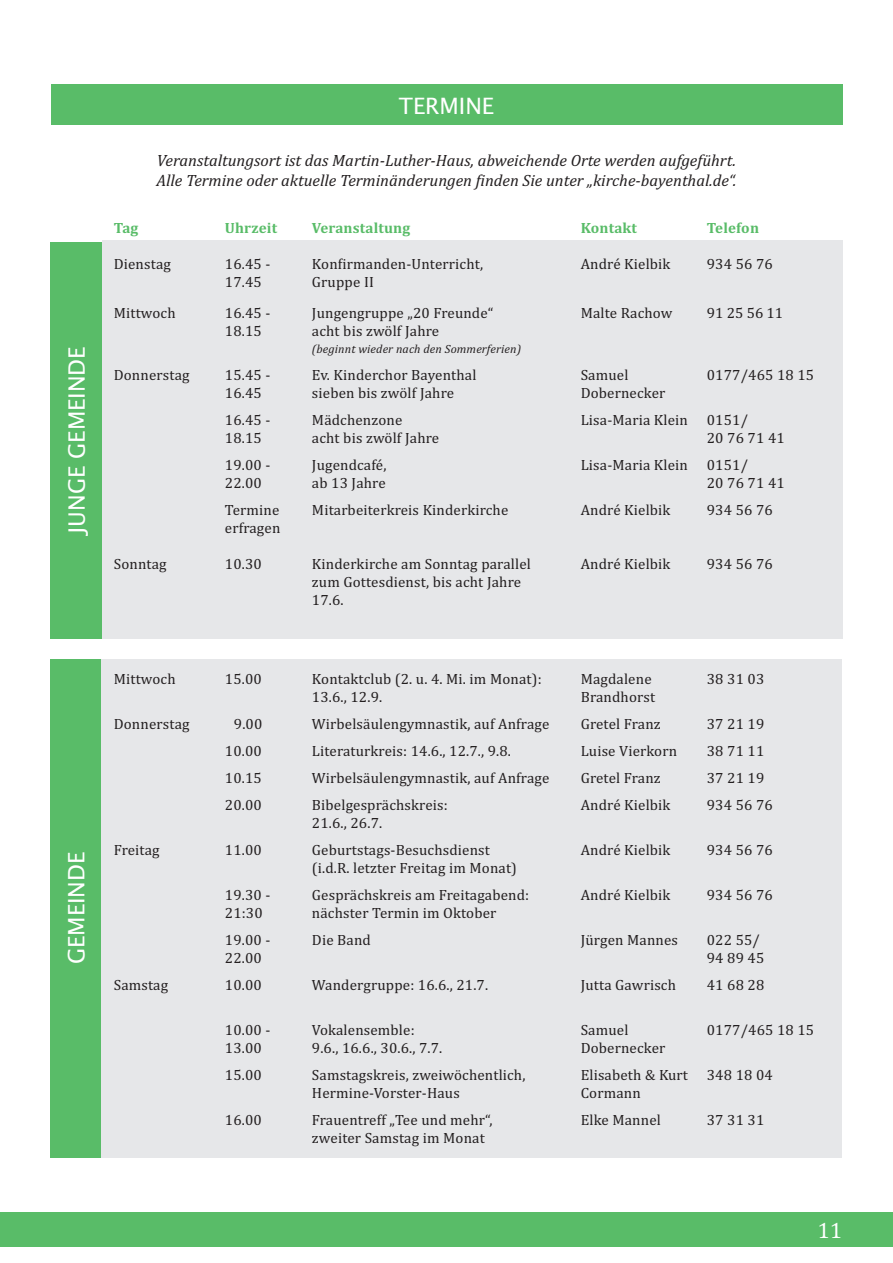
<style>
.page{position:relative;width:893px;height:1263px;background:#fff}
.page>*{position:absolute;margin:0;border:0;box-sizing:border-box;transform-origin:0 0}
.t1{font:22.5px "Lucida Sans";color:#fff}
.t2{font:22.5px "Cambria";color:#fff}
.t3{font:italic 16.5px/19.8px "Cambria";color:#231f20}
.t4{font:15px/18px "Cambria";letter-spacing:.01em;color:#231f20}
.t5{font:700 15px "Cambria";letter-spacing:.01em;color:#59bc68}
.t6{font:italic 12px "Cambria";letter-spacing:.01em;color:#231f20}
</style>
<div class="page">
<div style="left:0;top:1211px;width:892px;height:34px;background:#59bc68"></div>
<div style="left:51px;top:241px;width:51px;height:397px;background:#59bc68"></div>
<div style="left:102px;top:240px;width:739px;height:398px;background:#e6e7e9"></div>
<div style="left:50px;top:659px;width:51px;height:497px;background:#59bc68"></div>
<div style="left:101px;top:659px;width:740px;height:497px;background:#e6e7e9"></div>
<div style="left:51px;top:85px;width:791px;height:40px;background:#59bc68"></div>
<h1 class="t1" style="left:64px;top:533px;width:188px;rotate:-90deg">JUNGE GEMEINDE</h1>
<h1 class="t1" style="left:398px;top:93px;width:97px">TERMINE</h1>
<p class="t3" style="left:156px;top:150px;width:581px">Veranstaltungsort ist das Martin-Luther-Haus, abweichende Orte werden aufgeführt.<br>Alle Termine oder aktuelle Terminänderungen finden Sie unter „kirche-bayenthal.de“.</p>
<p class="t5" style="left:114px;top:217px;width:26px">Tag</p>
<p class="t5" style="left:225px;top:217px;width:54px">Uhrzeit</p>
<p class="t5" style="left:312px;top:217px;width:100px">Veranstaltung</p>
<p class="t5" style="left:580px;top:217px;width:58px">Kontakt</p>
<p class="t5" style="left:706px;top:217px;width:54px">Telefon</p>
<p class="t4" style="left:114px;top:255px;width:59px">Dienstag</p>
<p class="t4" style="left:225px;top:255px;width:47px">16.45 -</p>
<p class="t4" style="left:312px;top:255px;width:173px">Konfirmanden-Unterricht,</p>
<p class="t4" style="left:580px;top:255px;width:91px">André Kielbik</p>
<p class="t4" style="left:706px;top:255px;width:67px">934 56 76</p>
<p class="t4" style="left:225px;top:273px;width:38px">17.45</p>
<p class="t4" style="left:312px;top:273px;width:63px">Gruppe II</p>
<p class="t4" style="left:114px;top:304px;width:63px">Mittwoch</p>
<p class="t4" style="left:225px;top:304px;width:47px">16.45 -</p>
<p class="t4" style="left:312px;top:304px;width:183px">Jungengruppe „20 Freunde“</p>
<p class="t4" style="left:580px;top:304px;width:93px">Malte Rachow</p>
<p class="t4" style="left:706px;top:304px;width:78px">91 25 56 11</p>
<p class="t4" style="left:225px;top:322px;width:38px">18.15</p>
<p class="t4" style="left:312px;top:322px;width:129px">acht bis zwölf Jahre</p>
<p class="t6" style="left:312px;top:340px;width:210px">(beginnt wieder nach den Sommerferien)</p>
<p class="t4" style="left:114px;top:366px;width:77px">Donnerstag</p>
<p class="t4" style="left:225px;top:366px;width:47px">15.45 -</p>
<p class="t4" style="left:312px;top:366px;width:166px">Ev. Kinderchor Bayenthal</p>
<p class="t4" style="left:580px;top:366px;width:49px">Samuel</p>
<p class="t4" style="left:706px;top:366px;width:109px">0177/465 18 15</p>
<p class="t4" style="left:225px;top:384px;width:38px">16.45</p>
<p class="t4" style="left:312px;top:384px;width:144px">sieben bis zwölf Jahre</p>
<p class="t4" style="left:580px;top:384px;width:86px">Dobernecker</p>
<p class="t4" style="left:225px;top:411px;width:47px">16.45 -</p>
<p class="t4" style="left:312px;top:411px;width:92px">Mädchenzone</p>
<p class="t4" style="left:580px;top:411px;width:109px">Lisa-Maria Klein</p>
<p class="t4" style="left:706px;top:411px;width:43px">0151/</p>
<p class="t4" style="left:225px;top:429px;width:38px">18.15</p>
<p class="t4" style="left:312px;top:429px;width:129px">acht bis zwölf Jahre</p>
<p class="t4" style="left:706px;top:429px;width:79px">20 76 71 41</p>
<p class="t4" style="left:225px;top:456px;width:47px">19.00 -</p>
<p class="t4" style="left:312px;top:456px;width:76px">Jugendcafé,</p>
<p class="t4" style="left:580px;top:456px;width:109px">Lisa-Maria Klein</p>
<p class="t4" style="left:706px;top:456px;width:43px">0151/</p>
<p class="t4" style="left:225px;top:474px;width:38px">22.00</p>
<p class="t4" style="left:312px;top:474px;width:75px">ab 13 Jahre</p>
<p class="t4" style="left:706px;top:474px;width:79px">20 76 71 41</p>
<p class="t4" style="left:225px;top:501px;width:56px">Termine</p>
<p class="t4" style="left:312px;top:501px;width:198px">Mitarbeiterkreis Kinderkirche</p>
<p class="t4" style="left:580px;top:501px;width:91px">André Kielbik</p>
<p class="t4" style="left:706px;top:501px;width:67px">934 56 76</p>
<p class="t4" style="left:225px;top:519px;width:57px">erfragen</p>
<p class="t4" style="left:114px;top:555px;width:54px">Sonntag</p>
<p class="t4" style="left:225px;top:555px;width:38px">10.30</p>
<p class="t4" style="left:312px;top:555px;width:220px">Kinderkirche am Sonntag parallel</p>
<p class="t4" style="left:580px;top:555px;width:91px">André Kielbik</p>
<p class="t4" style="left:706px;top:555px;width:67px">934 56 76</p>
<p class="t4" style="left:312px;top:573px;width:210px">zum Gottesdienst, bis acht Jahre<br>17.6.</p>
<h1 class="t1" style="left:64px;top:964px;width:114px;rotate:-90deg">GEMEINDE</h1>
<p class="t4" style="left:114px;top:669px;width:63px">Mittwoch</p>
<p class="t4" style="left:225px;top:669px;width:38px">15.00</p>
<p class="t4" style="left:312px;top:669px;width:231px">Kontaktclub (2. u. 4. Mi. im Monat):</p>
<p class="t4" style="left:580px;top:669px;width:72px">Magdalene</p>
<p class="t4" style="left:706px;top:669px;width:59px">38 31 03</p>
<p class="t4" style="left:312px;top:687px;width:72px">13.6., 12.9.</p>
<p class="t4" style="left:580px;top:687px;width:76px">Brandhorst</p>
<p class="t4" style="left:114px;top:714px;width:77px">Donnerstag</p>
<p class="t4" style="left:234px;top:714px;width:30px">9.00</p>
<p class="t4" style="left:312px;top:714px;width:239px">Wirbelsäulengymnastik, auf Anfrage</p>
<p class="t4" style="left:580px;top:714px;width:81px">Gretel Franz</p>
<p class="t4" style="left:706px;top:714px;width:59px">37 21 19</p>
<p class="t4" style="left:225px;top:741px;width:38px">10.00</p>
<p class="t4" style="left:312px;top:741px;width:200px">Literaturkreis: 14.6., 12.7., 9.8.</p>
<p class="t4" style="left:580px;top:741px;width:98px">Luise Vierkorn</p>
<p class="t4" style="left:706px;top:741px;width:59px">38 71 11</p>
<p class="t4" style="left:225px;top:768px;width:38px">10.15</p>
<p class="t4" style="left:312px;top:768px;width:239px">Wirbelsäulengymnastik, auf Anfrage</p>
<p class="t4" style="left:580px;top:768px;width:81px">Gretel Franz</p>
<p class="t4" style="left:706px;top:768px;width:59px">37 21 19</p>
<p class="t4" style="left:225px;top:795px;width:38px">20.00</p>
<p class="t4" style="left:312px;top:795px;width:137px">Bibelgesprächskreis:</p>
<p class="t4" style="left:580px;top:795px;width:91px">André Kielbik</p>
<p class="t4" style="left:706px;top:795px;width:67px">934 56 76</p>
<p class="t4" style="left:312px;top:813px;width:72px">21.6., 26.7.</p>
<p class="t4" style="left:114px;top:840px;width:47px">Freitag</p>
<p class="t4" style="left:225px;top:840px;width:38px">11.00</p>
<p class="t4" style="left:312px;top:840px;width:179px">Geburtstags‐Besuchsdienst</p>
<p class="t4" style="left:580px;top:840px;width:91px">André Kielbik</p>
<p class="t4" style="left:706px;top:840px;width:67px">934 56 76</p>
<p class="t4" style="left:312px;top:858px;width:206px">(i.d.R. letzter Freitag im Monat)</p>
<p class="t4" style="left:225px;top:885px;width:47px">19.30 -</p>
<p class="t4" style="left:312px;top:885px;width:218px">Gesprächskreis am Freitagabend:</p>
<p class="t4" style="left:580px;top:885px;width:91px">André Kielbik</p>
<p class="t4" style="left:706px;top:885px;width:67px">934 56 76</p>
<p class="t4" style="left:225px;top:903px;width:39px">21:30</p>
<p class="t4" style="left:312px;top:903px;width:186px">nächster Termin im Oktober</p>
<p class="t4" style="left:225px;top:930px;width:47px">19.00 -</p>
<p class="t4" style="left:312px;top:930px;width:60px">Die Band</p>
<p class="t4" style="left:580px;top:930px;width:99px">Jürgen Mannes</p>
<p class="t4" style="left:706px;top:930px;width:55px">022 55/</p>
<p class="t4" style="left:225px;top:948px;width:38px">22.00</p>
<p class="t4" style="left:706px;top:948px;width:59px">94 89 45</p>
<p class="t4" style="left:114px;top:975px;width:56px">Samstag</p>
<p class="t4" style="left:225px;top:975px;width:38px">10.00</p>
<p class="t4" style="left:312px;top:975px;width:178px">Wandergruppe: 16.6., 21.7.</p>
<p class="t4" style="left:580px;top:975px;width:97px">Jutta Gawrisch</p>
<p class="t4" style="left:706px;top:975px;width:59px">41 68 28</p>
<p class="t4" style="left:225px;top:1020px;width:47px">10.00 -</p>
<p class="t4" style="left:312px;top:1020px;width:104px">Vokalensemble:</p>
<p class="t4" style="left:580px;top:1020px;width:49px">Samuel</p>
<p class="t4" style="left:706px;top:1020px;width:109px">0177/465 18 15</p>
<p class="t4" style="left:225px;top:1038px;width:38px">13.00</p>
<p class="t4" style="left:312px;top:1038px;width:132px">9.6., 16.6., 30.6., 7.7.</p>
<p class="t4" style="left:580px;top:1038px;width:86px">Dobernecker</p>
<p class="t4" style="left:225px;top:1065px;width:38px">15.00</p>
<p class="t4" style="left:312px;top:1065px;width:215px">Samstagskreis, zweiwöchentlich,</p>
<p class="t4" style="left:580px;top:1065px;width:109px">Elisabeth &amp; Kurt</p>
<p class="t4" style="left:706px;top:1065px;width:67px">348 18 04</p>
<p class="t4" style="left:312px;top:1083px;width:149px">Hermine‐Vorster‐Haus</p>
<p class="t4" style="left:580px;top:1083px;width:62px">Cormann</p>
<p class="t4" style="left:225px;top:1110px;width:38px">16.00</p>
<p class="t4" style="left:312px;top:1110px;width:182px">Frauentreff „Tee und mehr“,</p>
<p class="t4" style="left:580px;top:1110px;width:82px">Elke Mannel</p>
<p class="t4" style="left:706px;top:1110px;width:59px">37 31 31</p>
<p class="t4" style="left:312px;top:1128px;width:174px">zweiter Samstag im Monat</p>
<h1 class="t2" style="left:817px;top:1216px;width:26px">11</h1>
</div>
